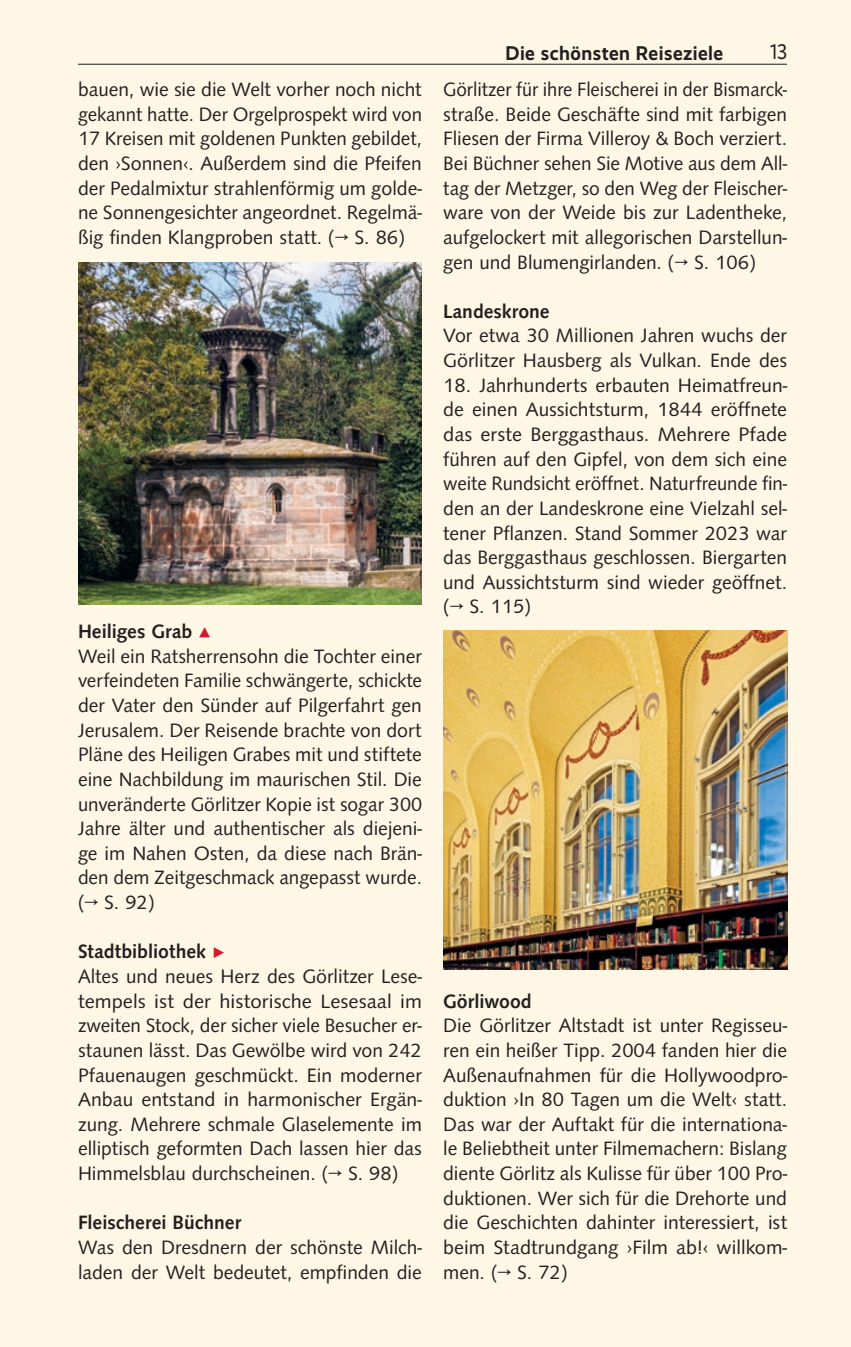
<style>
.page{position:relative;width:851px;height:1347px;background:#fff}
.page>*{position:absolute;margin:0;border:0;box-sizing:border-box;transform-origin:0 0}
.t1{font:21.25px "Realist";color:#231f20;scale:.95 1}
.t2{font:20px/24.5px "Syntax";color:#231f20}
.t3{font:20px/24.5px "Syntax";color:#231f20;text-align:justify;scale:.96 1}
.t4{font:500 20px "Syntax";color:#231f20}
.t5{font:700 20px "Realist";letter-spacing:.025em;color:#231f20;scale:.95 1}
.s1{font-weight:500}
.s2{font-weight:500;font-size:25px;color:#d71729}
</style>
<div class="page">
<div style="left:0;top:0;width:850px;height:1346px;background:#fef7e6"></div>
<hr style="left:78px;top:64px;width:708px;height:1px;background:#231f20">
<img style="left:443px;top:631px;width:344px;height:338px">
<img style="left:78px;top:262px;width:344px;height:342px">
<p class="t2" style="left:78px;top:77px;width:345px;text-align:justify">bauen, wie sie die Welt vorher noch nicht gekannt hatte. Der Orgelprospekt wird von 17 Kreisen mit goldenen Punkten gebildet, den ›Sonnen‹. Außerdem sind die Pfeifen der Pedalmixtur strahlenförmig um golde&shy;ne Sonnengesichter angeordnet. Regelmä&shy;ßig finden Klangproben statt. (→ S. 86)</p>
<p class="t2" style="left:78px;top:619px;width:345px"><span class="s1">Heiliges Grab</span> <span class="s2">▴<br></span>Weil ein Ratsherrensohn die Tochter einer verfeindeten Familie schwängerte, schickte der Vater den Sünder auf Pilgerfahrt gen Jerusalem. Der Reisende brachte von dort Pläne des Heiligen Grabes mit und stiftete eine Nachbildung im maurischen Stil. Die unveränderte Görlitzer Kopie ist sogar 300<br>Jahre älter und authentischer als diejeni&shy;ge im Nahen Osten, da diese nach Brän&shy;den dem Zeitgeschmack angepasst wurde. (→ S. 92)</p>
<p class="t2" style="left:78px;top:939px;width:345px"><span class="s1">Stadtbibliothek</span> <span class="s2">▸<br></span>Altes und neues Herz des Görlitzer Lese&shy;tempels ist der historische Lesesaal im zweiten Stock, der sicher viele Besucher er&shy;staunen lässt. Das Gewölbe wird von 242<br>Pfauenaugen geschmückt. Ein moderner Anbau entstand in harmonischer Ergän&shy;zung. Mehrere schmale Glaselemente im elliptisch geformten Dach lassen hier das Himmelsblau durchscheinen. (→ S. 98)</p>
<p class="t4" style="left:78px;top:1210px;width:165px">Fleischerei Büchner</p>
<p class="t2" style="left:78px;top:1235px;width:345px">Was den Dresdnern der schönste Milch&shy;laden der Welt bedeutet, empfinden die</p>
<p class="t5" style="left:505px;top:42px;width:231px">Die schönsten Reiseziele</p>
<p class="t1" style="left:770px;top:40px;width:19px">13</p>
<p class="t3" style="left:443px;top:77px;width:360px">Görlitzer für ihre Fleischerei in der Bismarck&shy;straße. Beide Geschäfte sind mit farbigen Fliesen der Firma Villeroy &amp; Boch verziert.<br>Bei Büchner sehen Sie Motive aus dem All&shy;tag der Metzger, so den Weg der Fleischer&shy;ware von der Weide bis zur Ladentheke, aufgelockert mit allegorischen Darstellun&shy;gen und Blumengirlanden. (→ S. 106)</p>
<p class="t4" style="left:443px;top:299px;width:108px">Landeskrone</p>
<p class="t2" style="left:443px;top:323px;width:345px">Vor etwa 30 Millionen Jahren wuchs der<br>Görlitzer Hausberg als Vulkan. Ende des</p>
<p class="t2" style="left:443px;top:373px;width:345px;text-align:justify">18. Jahrhunderts erbauten Heimatfreun&shy;de einen Aussichtsturm, 1844 eröffnete das erste Berggasthaus. Mehrere Pfade führen auf den Gipfel, von dem sich eine weite Rundsicht eröffnet. Naturfreunde fin&shy;den an der Landeskrone eine Vielzahl sel&shy;tener Pflanzen. Stand Sommer 2023 war das Berggasthaus geschlossen. Biergarten und Aussichtsturm sind wieder geöffnet. (→ S. 115)</p>
<p class="t4" style="left:443px;top:989px;width:90px">Görliwood</p>
<p class="t2" style="left:443px;top:1013px;width:345px;text-align:justify">Die Görlitzer Altstadt ist unter Regisseu&shy;ren ein heißer Tipp. 2004 fanden hier die Außenaufnahmen für die Hollywoodpro&shy;duktion ›In 80 Tagen um die Welt‹ statt.<br>Das war der Auftakt für die internationa&shy;le Beliebtheit unter Filmemachern: Bislang diente Görlitz als Kulisse für über 100 Pro&shy;duktionen. Wer sich für die Drehorte und die Geschichten dahinter interessiert, ist beim Stadtrundgang ›Film ab!‹ willkom&shy;men. (→ S. 72)</p>
</div>
